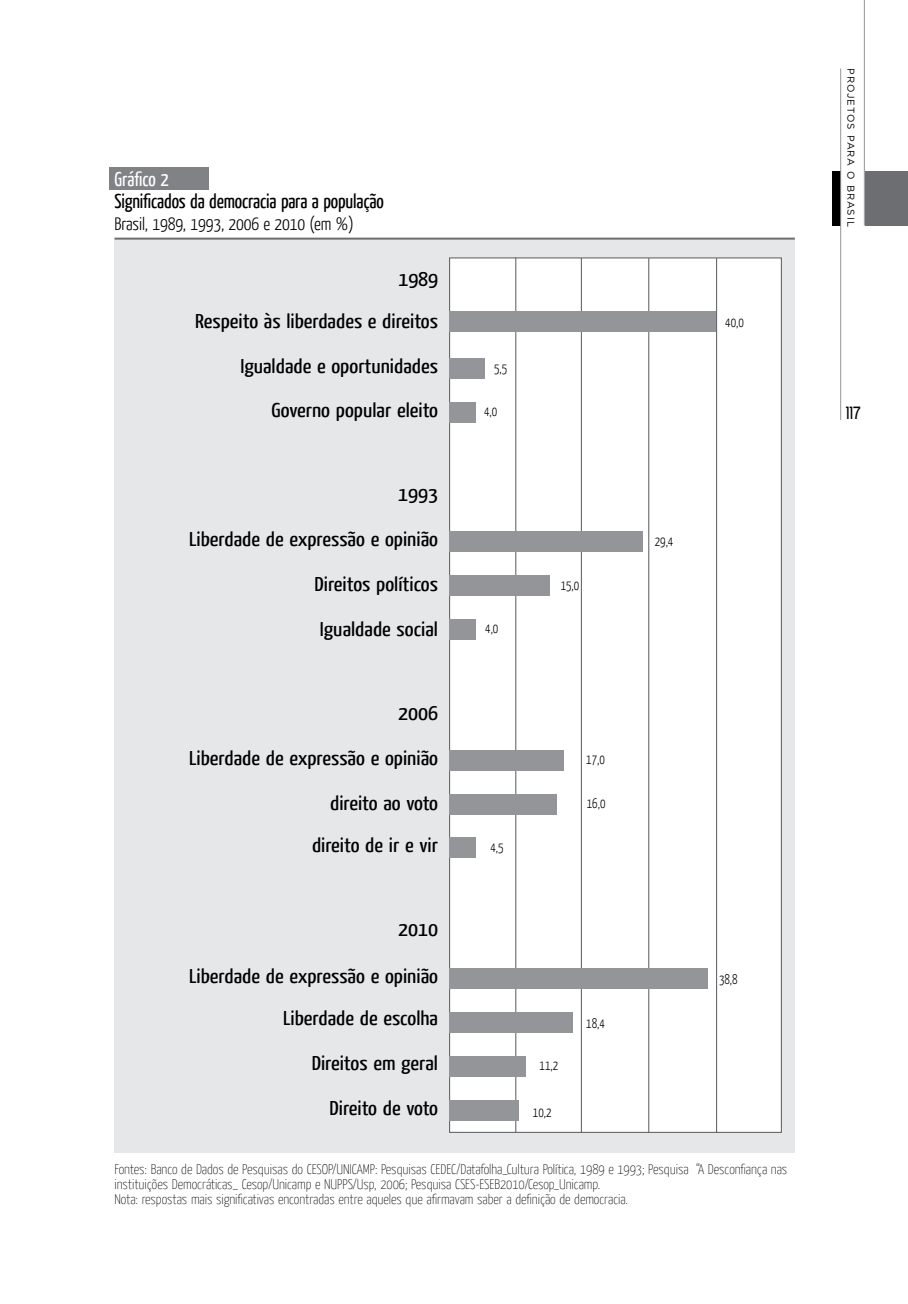
<style>
.page{position:relative;width:908px;height:1304px;background:#fff}
.page>*{position:absolute;margin:0;border:0;box-sizing:border-box;transform-origin:0 0}
.t1{font:24px "Pakenham";color:#000}
.t2{font:20px/42px "Yanone Kaffeesatz";color:#000;text-align:right;scale:1.2 1}
.t3{font:20px "Yanone Kaffeesatz";color:#000}
.t4{font:20px "Yanone Kaffeesatz";color:#fff}
.t5{font:300 18px "Yanone Kaffeesatz";letter-spacing:-.01em;color:#000}
.t6{font:100 14px/15px "Yanone Kaffeesatz";letter-spacing:-.005em;color:#000}
.t7{font:300 14px "Yanone Kaffeesatz";color:#000;scale:.9 1}
.t8{font:9.8px "Gotham";letter-spacing:.1em;color:#000}
</style>
<div class="page">
<div style="left:864px;top:171px;width:43px;height:55px;background:#6d6e71"></div>
<hr style="left:863px;top:0;width:1px;height:225px;background:#939598">
<div style="left:832px;top:171px;width:8px;height:55px;background:#000"></div>
<hr style="left:840px;top:69px;width:1px;height:351px;background:#939598">
<div style="left:114px;top:239px;width:680px;height:914px;background:#e6e7e8"></div>
<div style="left:109px;top:168px;width:99px;height:22px;background:#808285"></div>
<hr style="left:114px;top:238px;width:680px;height:2px;background:#6d6e71">
<div style="left:449px;top:258px;width:332px;height:874px;background:#fff"></div>
<hr style="left:515px;top:258px;width:1px;height:874px;background:#58595b">
<hr style="left:580px;top:258px;width:1px;height:874px;background:#58595b">
<hr style="left:648px;top:258px;width:1px;height:874px;background:#58595b">
<hr style="left:716px;top:258px;width:1px;height:874px;background:#58595b">
<div style="left:449px;top:312px;width:266px;height:20px;background:#939598"></div>
<div style="left:449px;top:358px;width:35px;height:20px;background:#939598"></div>
<div style="left:449px;top:402px;width:27px;height:20px;background:#939598"></div>
<div style="left:449px;top:619px;width:27px;height:21px;background:#939598"></div>
<div style="left:449px;top:838px;width:27px;height:20px;background:#939598"></div>
<div style="left:449px;top:968px;width:258px;height:21px;background:#939598"></div>
<div style="left:449px;top:1013px;width:124px;height:20px;background:#939598"></div>
<div style="left:449px;top:1056px;width:77px;height:20px;background:#939598"></div>
<div style="left:449px;top:1100px;width:70px;height:20px;background:#939598"></div>
<div style="left:449px;top:795px;width:107px;height:20px;background:#939598"></div>
<div style="left:449px;top:751px;width:114px;height:20px;background:#939598"></div>
<div style="left:449px;top:575px;width:100px;height:20px;background:#939598"></div>
<div style="left:449px;top:531px;width:193px;height:20px;background:#939598"></div>
<h2 class="t4" style="left:114px;top:166px;width:56px">Gráfico 2</h2>
<h2 class="t3" style="left:114px;top:188px;width:271px">Significados da democracia para a população</h2>
<p class="t5" style="left:114px;top:213px;width:241px">Brasil, 1989, 1993, 2006 e 2010 (em %)</p>
<h2 class="t2" style="left:195px;top:257px;width:204px">1989<br>Respeito às liberdades e direitos</h2>
<h2 class="t2" style="left:240px;top:344px;width:166px">Igualdade e oportunidades</h2>
<h2 class="t2" style="left:271px;top:389px;width:140px">Governo popular eleito</h2>
<h2 class="t2" style="left:398px;top:473px;width:35px">1993</h2>
<h2 class="t2" style="left:189px;top:518px;width:209px">Liberdade de expressão e opinião</h2>
<h2 class="t2" style="left:314px;top:562px;width:104px">Direitos políticos</h2>
<h2 class="t2" style="left:320px;top:607px;width:100px">Igualdade social</h2>
<h2 class="t2" style="left:398px;top:691px;width:35px">2006</h2>
<h2 class="t2" style="left:189px;top:736px;width:209px">Liberdade de expressão e opinião</h2>
<h2 class="t2" style="left:312px;top:781px;width:106px">direito ao voto direito de ir e vir</h2>
<h2 class="t2" style="left:398px;top:907px;width:35px">2010</h2>
<h2 class="t2" style="left:189px;top:955px;width:209px">Liberdade de expressão e opinião<br>Liberdade de escolha</h2>
<h2 class="t2" style="left:311px;top:1041px;width:107px">Direitos em geral</h2>
<h2 class="t2" style="left:329px;top:1086px;width:92px">Direito de voto</h2>
<p class="t7" style="left:494px;top:359px;width:16px">5,5</p>
<p class="t7" style="left:484px;top:402px;width:16px">4,0</p>
<p class="t7" style="left:485px;top:619px;width:16px">4,0</p>
<p class="t7" style="left:490px;top:838px;width:16px">4,5</p>
<p class="t7" style="left:560px;top:576px;width:22px">15,0</p>
<p class="t7" style="left:586px;top:750px;width:22px">17,0</p>
<p class="t7" style="left:586px;top:795px;width:22px">16,0</p>
<p class="t7" style="left:539px;top:1057px;width:22px">11,2</p>
<p class="t7" style="left:532px;top:1103px;width:22px">10,2</p>
<p class="t7" style="left:586px;top:1014px;width:22px">18,4</p>
<p class="t7" style="left:725px;top:314px;width:22px">40,0</p>
<p class="t7" style="left:654px;top:532px;width:22px">29,4</p>
<p class="t7" style="left:718px;top:970px;width:22px">38,8</p>
<p class="t6" style="left:114px;top:1161px;width:674px">Fontes: Banco de Dados de Pesquisas do CESOP/UNICAMP: Pesquisas CEDEC/Datafolha_Cultura Política, 1989 e 1993; Pesquisa “A Desconfiança nas instituições Democráticas_ Cesop/Unicamp e NUPPS/Usp, 2006; Pesquisa CSES-ESEB2010/Cesop_Unicamp.<br>Nota: respostas mais significativas encontradas entre aqueles que afirmavam saber a definição de democracia.</p>
<p class="t8" style="left:857px;top:68px;width:159px;rotate:90deg">Projetos para o Brasil</p>
<h1 class="t1" style="left:845px;top:404px;width:17px">117</h1>
</div>
